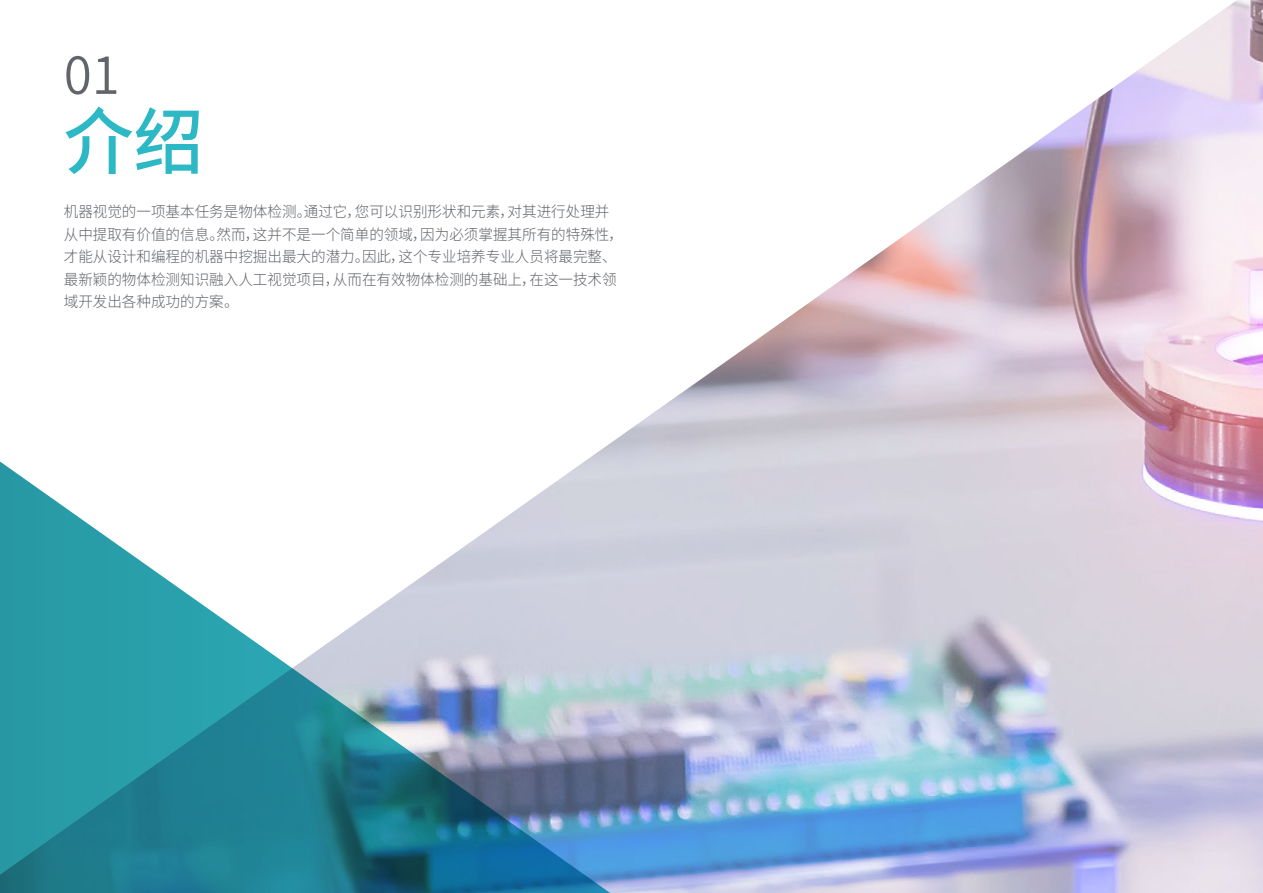
<style>
.page{position:relative;width:1263px;height:893px;background:#fff}
.page>*{position:absolute;margin:0;border:0;box-sizing:border-box;transform-origin:0 0}
.t1{font:500 72px "Source Han Sans CN";color:#2db8c5}
.t2{font:52.5px "Source Han Sans CN";color:#61646a}
.t3{font:300 15px/22.5px "Source Han Sans CN";color:#61646a}
</style>
<div class="page">
<img style="left:607px;top:0;width:656px;height:893px">
<svg style="left:0;top:446px;width:640px;height:447px"></svg>
<h2 class="t2" style="left:64px;top:45px;width:57px">01</h2>
<h1 class="t1" style="left:64px;top:101px;width:141px">介绍</h1>
<p class="t3" style="left:64px;top:201px;width:561px">机器视觉的一项基本任务是物体检测。通过它，您可以识别形状和元素，对其进行处理并从中提取有价值的信息。然而，这并不是一个简单的领域，因为必须掌握其所有的特殊性，才能从设计和编程的机器中挖掘出最大的潜力。因此，这个专业培养专业人员将最完整、最新颖的物体检测知识融入人工视觉项目，从而在有效物体检测的基础上，在这一技术领域开发出各种成功的方案。</p>
</div>
